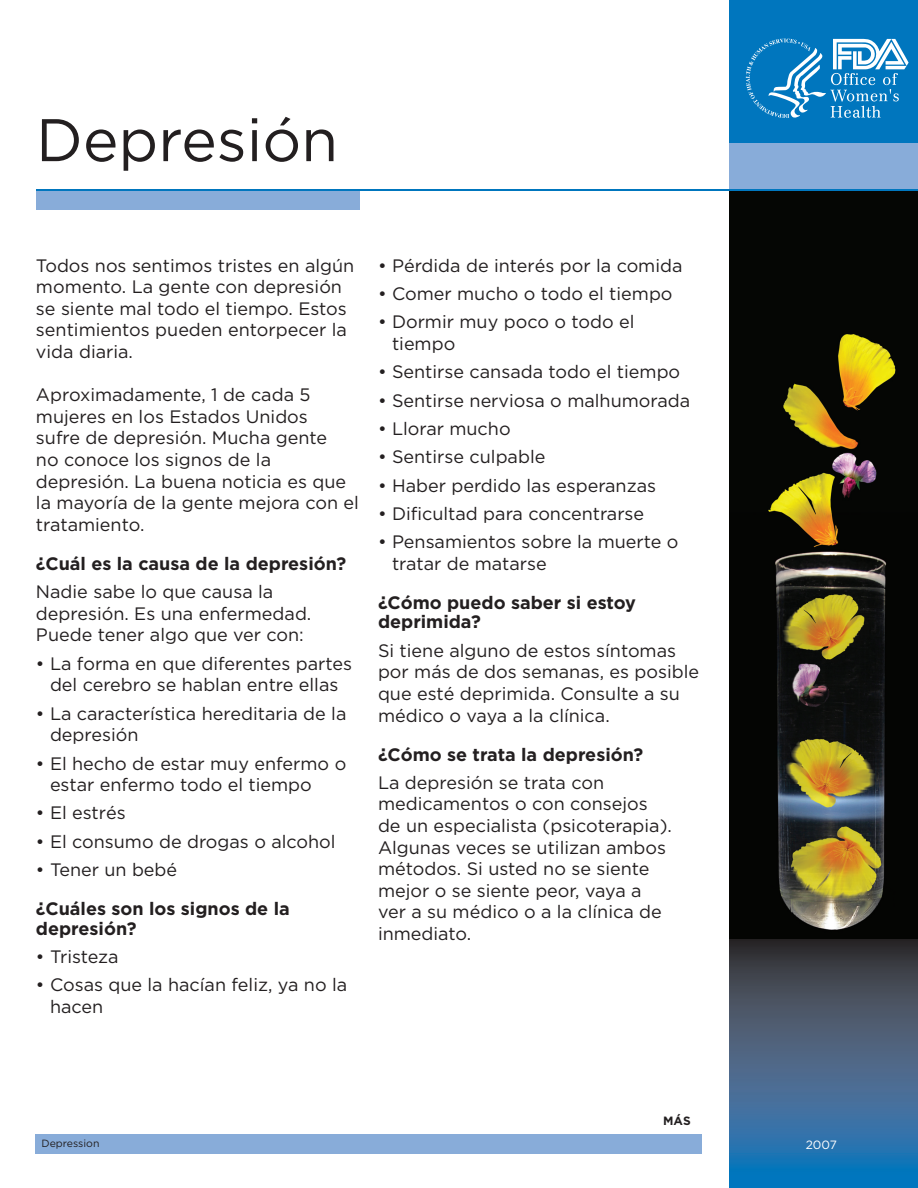
<style>
.page{position:relative;width:918px;height:1188px;background:#fff}
.page>*{position:absolute;margin:0;border:0;box-sizing:border-box;transform-origin:0 0}
.Title__2_Lines{font:60px "Gotham";color:#231f20}
.Bulleted_Answers{font:18px/21.6px "Gotham";color:#231f20}
.Bold_Questions{font:700 18px/19.5px "Gotham";color:#231f20}
.Bulleted_Answers-2{font:12px "Gotham";color:#fff}
.Bulleted_Answers-3{font:700 12px "Gotham";color:#231f20}
.Bulleted_Answers-4{font:10.5px "Gotham";color:#231f20}
</style>
<div class="page">
<img style="left:729px;top:190px;width:189px;height:750px">
<svg style="left:729px;top:940px;width:189px;height:248px;background:#3a5f82"></svg>
<div style="left:36px;top:1134px;width:666px;height:19px;background:#88acd9"></div>
<div style="left:36px;top:190px;width:324px;height:19px;background:#88acd9"></div>
<div style="left:729px;top:0;width:189px;height:145px;background:#0076be"></div>
<svg style="left:746px;top:39px;width:163px;height:79px"></svg>
<div style="left:729px;top:143px;width:189px;height:47px;background:#88acd9"></div>
<hr style="left:36px;top:189px;width:882px;height:1px;background:#0076be">
<p class="Title__2_Lines" style="left:36px;top:107px;width:304px">Depresión</p>
<p class="Bulleted_Answers" style="left:36px;top:254px;width:320px">Todos nos sentimos tristes en algún momento. La gente con depresión se siente mal todo el tiempo. Estos sentimientos pueden entorpecer la vida diaria.</p>
<p class="Bulleted_Answers" style="left:36px;top:384px;width:324px">Aproximadamente, 1 de cada 5 mujeres en los Estados Unidos<br>sufre de depresión. Mucha gente<br>no conoce los signos de la depresión. La buena noticia es que la mayoría de la gente mejora con el tratamiento.</p>
<p class="Bold_Questions" style="left:36px;top:553px;width:312px">¿Cuál es la causa de la depresión?</p>
<p class="Bulleted_Answers" style="left:36px;top:581px;width:277px">Nadie sabe lo que causa la depresión. Es una enfermedad.<br>Puede tener algo que ver con:</p>
<p class="Bulleted_Answers" style="left:36px;top:652px;width:318px;text-align:center">• La forma en que diferentes partes del cerebro se hablan entre ellas</p>
<p class="Bulleted_Answers" style="left:50px;top:702px;width:298px;text-indent:-14px">• La característica hereditaria de la depresión</p>
<p class="Bulleted_Answers" style="left:50px;top:752px;width:298px;text-indent:-14px">• El hecho de estar muy enfermo o estar enfermo todo el tiempo</p>
<p class="Bulleted_Answers" style="left:36px;top:802px;width:91px">• El estrés</p>
<p class="Bulleted_Answers" style="left:36px;top:830px;width:301px">• El consumo de drogas o alcohol</p>
<p class="Bulleted_Answers" style="left:36px;top:859px;width:143px">• Tener un bebé</p>
<p class="Bold_Questions" style="left:36px;top:899px;width:255px">¿Cuáles son los signos de la depresión?</p>
<p class="Bulleted_Answers" style="left:36px;top:946px;width:84px">• Tristeza</p>
<p class="Bulleted_Answers" style="left:50px;top:974px;width:299px;text-indent:-14px">• Cosas que la hacían feliz, ya no la hacen</p>
<p class="Bulleted_Answers" style="left:378px;top:254px;width:306px">• Pérdida de interés por la comida</p>
<p class="Bulleted_Answers" style="left:378px;top:282px;width:296px">• Comer mucho o todo el tiempo</p>
<p class="Bulleted_Answers" style="left:392px;top:311px;width:244px;text-indent:-14px">• Dormir muy poco o todo el tiempo</p>
<p class="Bulleted_Answers" style="left:378px;top:361px;width:304px">• Sentirse cansada todo el tiempo</p>
<p class="Bulleted_Answers" style="left:378px;top:389px;width:314px">• Sentirse nerviosa o malhumorada</p>
<p class="Bulleted_Answers" style="left:378px;top:417px;width:134px">• Llorar mucho</p>
<p class="Bulleted_Answers" style="left:378px;top:446px;width:169px">• Sentirse culpable</p>
<p class="Bulleted_Answers" style="left:378px;top:474px;width:280px">• Haber perdido las esperanzas</p>
<p class="Bulleted_Answers" style="left:378px;top:502px;width:268px">• Dificultad para concentrarse</p>
<p class="Bulleted_Answers" style="left:392px;top:531px;width:288px;text-indent:-14px">• Pensamientos sobre la muerte o tratar de matarse</p>
<p class="Bold_Questions" style="left:378px;top:592px;width:259px">¿Cómo puedo saber si estoy deprimida?</p>
<p class="Bulleted_Answers" style="left:378px;top:639px;width:323px">Si tiene alguno de estos síntomas por más de dos semanas, es posible que esté deprimida. Consulte a su médico o vaya a la clínica.</p>
<p class="Bold_Questions" style="left:378px;top:744px;width:267px">¿Cómo se trata la depresión?</p>
<p class="Bulleted_Answers" style="left:378px;top:771px;width:295px">La depresión se trata con medicamentos o con consejos de un especialista (psicoterapia).<br>Algunas veces se utilizan ambos métodos. Si usted no se siente mejor o se siente peor, vaya a ver a su médico o a la clínica de inmediato.</p>
<p class="Bulleted_Answers-4" style="left:41px;top:1138px;width:60px">Depression</p>
<p class="Bulleted_Answers-3" style="left:663px;top:1113px;width:29px">MÁS</p>
<p class="Bulleted_Answers-2" style="left:806px;top:1138px;width:33px">2007</p>
</div>
